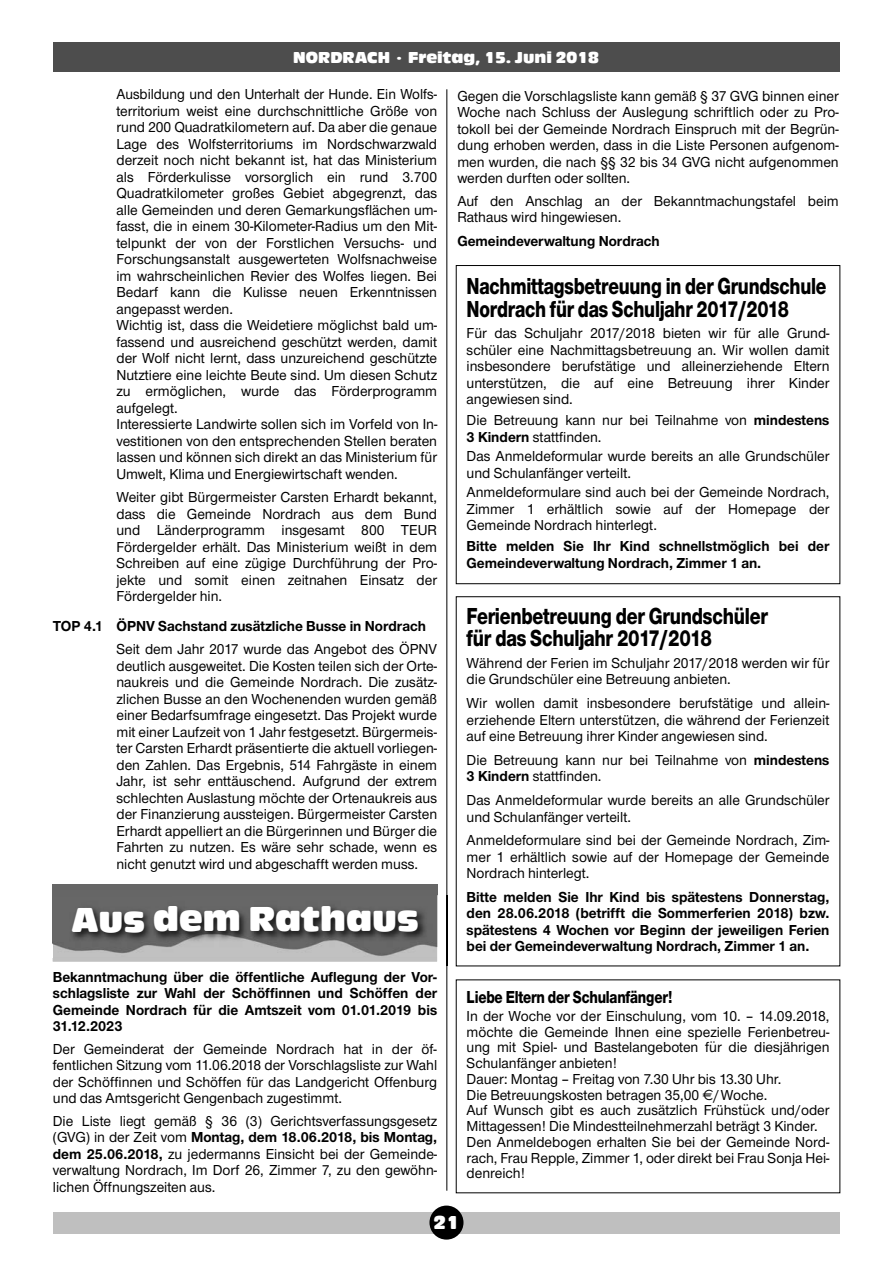
<style>
.page{position:relative;width:893px;height:1263px;background:#fff}
.page>*{position:absolute;margin:0;border:0;box-sizing:border-box;transform-origin:0 0}
.t1{font:36px "Antique Olive T Compact Ro 1";letter-spacing:-.005em;color:#fff}
.t2{font:800 24px/22.5px "Nimbus Sans Novus T";letter-spacing:-.015em;color:#000;scale:.78 1}
.t3{font:800 24px/22.5px "Nimbus Sans Novus T";letter-spacing:-.015em;color:#000;scale:.8 1}
.t4{font:19.5px "Antique Olive T Compact Ro 1";color:#fff}
.t5{font:800 18px "Nimbus Sans Novus T";letter-spacing:-.015em;color:#000;scale:.8 1}
.t6{font:16.5px "Antique Olive T Compact Ro 1";color:#fff}
.t7{font:500 15px/16.5px "Nimbus Sans Novus T";color:#000;text-align:justify}
.t8{font:500 15px/16.5px "Nimbus Sans Novus T";color:#000;scale:.95 1}
.t9{font:700 15px/16.5px "Nimbus Sans Novus T";color:#000;text-align:justify}
.s1{font-weight:700}
.s2{font-family:"Lucida Grande";font-weight:400}
</style>
<div class="page">
<div style="left:53px;top:1212px;width:786px;height:21px;background:#bfbfbf"></div>
<div style="left:429px;top:1205px;width:34px;height:34px;background:#000;border-radius:50%"></div>
<div style="left:53px;top:43px;width:786px;height:29px;background:#4d4d4d"></div>
<hr style="left:446px;top:89px;width:1px;height:1102px;background:#000">
<div style="left:53px;top:885px;width:384px;height:10px;background:#666"></div>
<img style="left:52px;top:895px;width:396px;height:72px">
<img style="left:446px;top:895px;width:1px;height:71px">
<hr style="left:53px;top:957px;width:384px;height:4px;background:#c0c0c0">
<img style="left:53px;top:895px;width:384px;height:62px">
<img style="left:53px;top:896px;width:1px;height:61px">
<div style="left:456px;top:265px;width:384px;height:319px;border:1px solid #000"></div>
<p class="t6" style="left:293px;top:48px;width:307px">NORDRACH · Freitag, 15. Juni 2018</p>
<p class="t8" style="left:116px;top:86px;width:339px">Ausbildung und den Unterhalt der Hunde. Ein Wolfs - territorium weist eine durchschnittliche Größe von rund 200 Quadratkilometern auf. Da aber die genaue Lage des Wolfsterritoriums im Nordschwarzwald derzeit noch nicht bekannt ist, hat das Ministerium als Förderkulisse vorsorglich ein rund 3.700<br>Quadratkilometer großes Gebiet abgegrenzt, das alle Gemeinden und deren Gemarkungsflächen um&shy;fasst, die in einem 30-Kilometer-Radius um den Mit&shy;telpunkt der von der Forstlichen Versuchs- und Forschungsanstalt ausgewerteten Wolfsnachweise im wahrscheinlichen Revier des Wolfes liegen. Bei Bedarf kann die Kulisse neuen Erkenntnissen angepasst werden.<br>Wichtig ist, dass die Weidetiere möglichst bald um&shy;fassend und ausreichend geschützt werden, damit der Wolf nicht lernt, dass unzureichend geschützte Nutztiere eine leichte Beute sind. Um diesen Schutz zu ermöglichen, wurde das Förderprogramm aufgelegt.<br>Interessierte Landwirte sollen sich im Vorfeld von In&shy;vestitionen von den entsprechenden Stellen beraten lassen und können sich direkt an das Ministerium für Umwelt, Klima und Energiewirtschaft wenden.</p>
<p class="t7" style="left:116px;top:489px;width:322px">Weiter gibt Bürgermeister Carsten Erhardt bekannt, dass die Gemeinde Nordrach aus dem Bund und Länderprogramm insgesamt 800 TEUR Fördergelder erhält. Das Ministerium weißt in dem Schreiben auf eine zügige Durchführung der Pro - jekte und somit einen zeitnahen Einsatz der Fördergelder hin.</p>
<p class="t9" style="left:53px;top:618px;width:375px">TOP 4.1 ÖPNV Sachstand zusätzliche Busse in Nordrach</p>
<p class="t7" style="left:116px;top:641px;width:322px">Seit dem Jahr 2017 wurde das Angebot des ÖPNV deutlich ausgeweitet. Die Kosten teilen sich der Orte&shy;naukreis und die Gemeinde Nordrach. Die zusätz&shy;zlichen Busse an den Wochenenden wurden gemäß einer Bedarfsumfrage eingesetzt. Das Projekt wurde mit einer Laufzeit von 1 Jahr festgesetzt. Bürgermeis&shy;ter Carsten Erhardt präsentierte die aktuell vorliegen&shy;den Zahlen. Das Ergebnis, 514 Fahrgäste in einem Jahr, ist sehr enttäuschend. Aufgrund der extrem schlechten Auslastung möchte der Ortenaukreis aus der Finanzierung aussteigen. Bürgermeister Carsten Erhardt appelliert an die Bürgerinnen und Bürger die Fahrten zu nutzen. Es wäre sehr schade, wenn es nicht genutzt wird und abgeschafft werden muss.</p>
<h1 class="t1" style="left:71px;top:899px;width:349px">Aus dem Rathaus</h1>
<p class="t9" style="left:53px;top:968px;width:386px">Bekanntmachung über die öffentliche Auflegung der Vor&shy;schlagsliste zur Wahl der Schöffinnen und Schöffen der Gemeinde Nordrach für die Amtszeit vom 01.01.2019 bis 31.12.2023</p>
<p class="t7" style="left:53px;top:1040px;width:386px">Der Gemeinderat der Gemeinde Nordrach hat in der öf&shy;fentlichen Sitzung vom 11.06.2018 der Vorschlagsliste zur Wahl der Schöffinnen und Schöffen für das Landgericht Offenburg und das Amtsgericht Gengenbach zugestimmt.</p>
<p class="t7" style="left:53px;top:1112px;width:386px">Die Liste liegt gemäß § 36 (3) Gerichtsverfassungsgesetz (GVG) in der Zeit vom <span class="s1">Montag, dem 18.06.2018, bis Montag, dem 25.06.2018,</span> zu jedermanns Einsicht bei der Gemeinde - verwaltung Nordrach, Im Dorf 26, Zimmer 7, zu den gewöhn&shy;lichen Öffnungszeiten aus.</p>
<p class="t7" style="left:457px;top:87px;width:383px">Gegen die Vorschlagsliste kann gemäß § 37 GVG binnen einer Woche nach Schluss der Auslegung schriftlich oder zu Pro&shy;tokoll bei der Gemeinde Nordrach Einspruch mit der Begrün&shy;dung erhoben werden, dass in die Liste Personen aufgenom&shy;men wurden, die nach §§ 32 bis 34 GVG nicht aufgenommen werden durften oder sollten.</p>
<p class="t7" style="left:457px;top:192px;width:383px">Auf den Anschlag an der Bekanntmachungstafel beim<br>Rathaus wird hingewiesen.</p>
<p class="t9" style="left:457px;top:233px;width:204px">Gemeindeverwaltung Nordrach</p>
<h2 class="t2" style="left:467px;top:274px;width:463px">Nachmittagsbetreuung in der Grundschule<br>Nordrach für das Schuljahr 2017/2018</h2>
<p class="t7" style="left:467px;top:325px;width:364px">Für das Schuljahr 2017/2018 bieten wir für alle Grund&shy;schüler eine Nachmittagsbetreuung an. Wir wollen damit insbesondere berufstätige und alleinerziehende Eltern unterstützen, die auf eine Betreuung ihrer Kinder angewiesen sind.</p>
<p class="t7" style="left:467px;top:412px;width:364px">Die Betreuung kann nur bei Teilnahme von <span class="s1">mindestens<br>3 Kindern</span> stattfinden.</p>
<p class="t7" style="left:467px;top:448px;width:364px">Das Anmeldeformular wurde bereits an alle Grundschüler und Schulanfänger verteilt.</p>
<p class="t7" style="left:467px;top:484px;width:364px">Anmeldeformulare sind auch bei der Gemeinde Nordrach, Zimmer 1 erhältlich sowie auf der Homepage der Gemeinde Nordrach hinterlegt.</p>
<p class="t9" style="left:467px;top:538px;width:364px">Bitte melden Sie Ihr Kind schnellstmöglich bei der<br>Gemeindeverwaltung Nordrach, Zimmer 1 an.</p>
<h2 class="t3" style="left:467px;top:604px;width:378px">Ferienbetreuung der Grundschüler für das Schuljahr 2017/2018</h2>
<p class="t7" style="left:467px;top:654px;width:364px">Während der Ferien im Schuljahr 2017/2018 werden wir für die Grundschüler eine Betreuung anbieten.</p>
<p class="t7" style="left:467px;top:695px;width:364px">Wir wollen damit insbesondere berufstätige und allein&shy;erziehende Eltern unterstützen, die während der Ferienzeit auf eine Betreuung ihrer Kinder angewiesen sind.</p>
<p class="t7" style="left:467px;top:751px;width:364px">Die Betreuung kann nur bei Teilnahme von <span class="s1">mindestens<br>3 Kindern</span> stattfinden.</p>
<p class="t7" style="left:467px;top:791px;width:364px">Das Anmeldeformular wurde bereits an alle Grundschüler und Schulanfänger verteilt.</p>
<p class="t7" style="left:467px;top:832px;width:364px">Anmeldeformulare sind bei der Gemeinde Nordrach, Zim&shy;mer 1 erhältlich sowie auf der Homepage der Gemeinde Nordrach hinterlegt.</p>
<p class="t9" style="left:467px;top:888px;width:364px">Bitte melden Sie Ihr Kind bis spätestens Donnerstag, den 28.06.2018 (betrifft die Sommerferien 2018) bzw. spätestens 4 Wochen vor Beginn der jeweiligen Ferien bei der Gemeindeverwaltung Nordrach, Zimmer 1 an.</p>
<p class="t5" style="left:467px;top:986px;width:259px">Liebe Eltern der Schulanfänger!</p>
<p class="t7" style="left:467px;top:1008px;width:364px;line-height:15.8px;text-align:left">In der Woche vor der Einschulung, vom 10. – 14.09.2018, möchte die Gemeinde Ihnen eine spezielle Ferienbetreu&shy;ung mit Spiel- und Bastelangeboten fu<span class="s2">̈</span>r die diesjährigen Schulanfänger anbieten!<br>Dauer: Montag – Freitag von 7.30 Uhr bis 13.30 Uhr.<br>Die Betreuungskosten betragen 35,00 /Woche.<br>Auf Wunsch gibt es auch zusätzlich Frühstu<span class="s2">̈</span>ck und/oder Mittagessen! Die Mindestteilnehmerzahl beträgt 3 Kinder.<br>Den Anmeldebogen erhalten Sie bei der Gemeinde Nord - rach, Frau Repple, Zimmer 1, oder direkt bei Frau Sonja Hei&shy;denreich!</p>
<h3 class="t4" style="left:433px;top:1211px;width:27px">21</h3>
</div>
